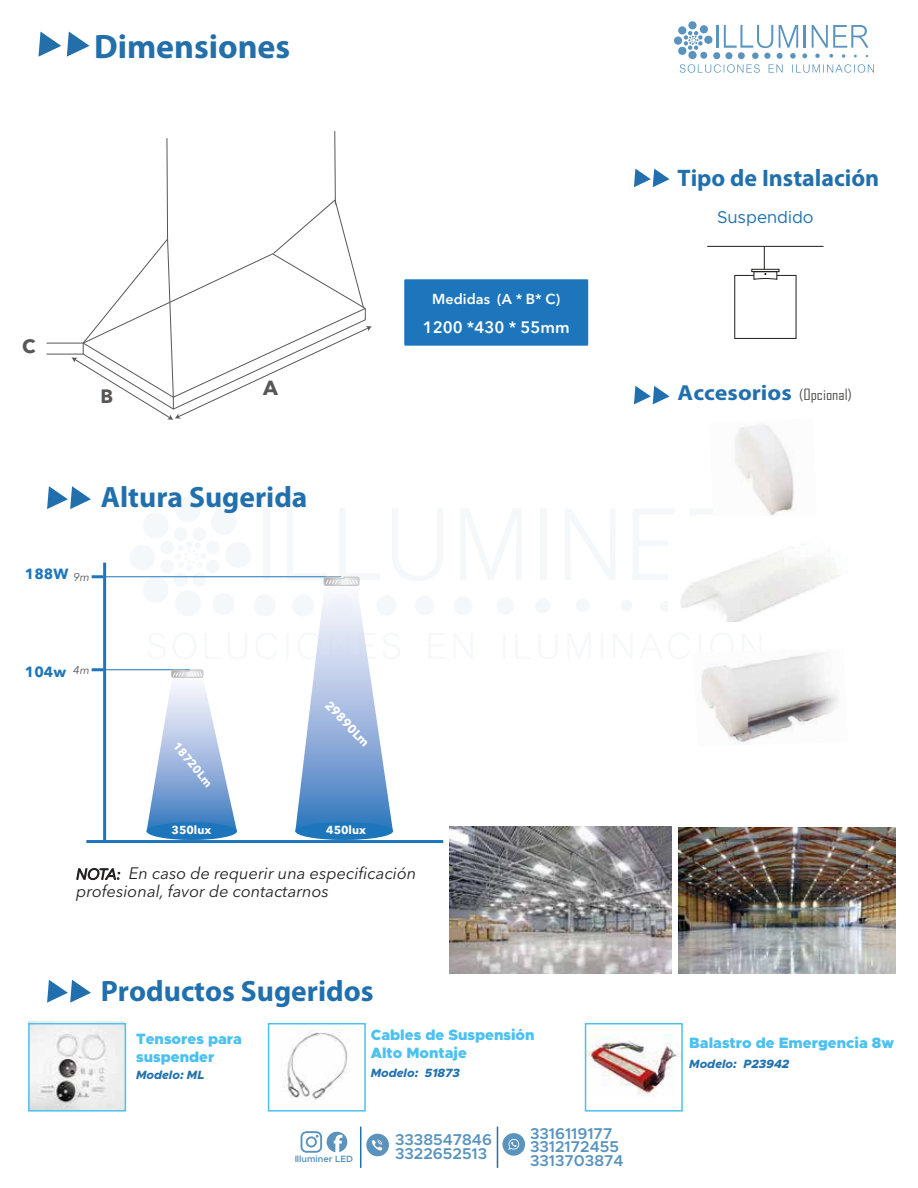
<style>
.page{position:relative;width:918px;height:1188px;background:#fff}
.page>*{position:absolute;margin:0;border:0;box-sizing:border-box;transform-origin:0 0}
.t1{font:700 33.9px "Myriad Pro";color:#226fa9}
.t2{font:700 29.55px "Myriad Pro";color:#2170ad}
.t3{font:700 24px "Myriad Pro";color:#2170ad}
.t4{font:700 21.75px "Myriad Pro";color:#2170ad;scale:1.1 1}
.t5{font:700 20.25px "Avenir Next LT Pro";color:#585756}
.t6{font:700 19.2px "Avenir Next LT Pro";color:#585756}
.t7{font:17.1px "Metropolis";color:#1f73af}
.t8{font:italic 16.5px/17.9px "Avenir Next LT Pro";color:#221f1f}
.t9{font:600 16.35px "Avenir Next LT Pro";color:#fff}
.t10{font:600 15.75px/13.6px "Metropolis";color:#226fa9}
.t11{font:900 15px/18px "Metropolis";color:#4bc1ef}
.t12{font:700 14.7px "Avenir Next LT Pro";color:#1d76bc}
.t13{font:600 14.4px "Avenir Next LT Pro";color:#fff}
.t14{font:700 12.3px "Avenir Next LT Pro";color:#fff}
.t15{font:italic 800 12px "Metropolis";color:#2272ae}
.t16{font:700 11.55px "Avenir Next LT Pro";color:#fff}
.t17{font:italic 11.25px "Avenir Next LT Pro";color:#505252}
.t18{font:600 9.15px "Metropolis";color:#226fa9}
.s1{font-size:14.85px}
.s2{font-family:"Agency FB";font-weight:400;font-size:15px;color:#595857}
</style>
<div class="page">
<img style="left:283px;top:1031px;width:65px;height:69px">
<div style="left:143px;top:513px;width:26px;height:25px;background:#f4f8fa;border-radius:50%"></div>
<div style="left:129px;top:545px;width:26px;height:26px;background:#f4f8fa;border-radius:50%"></div>
<div style="left:143px;top:577px;width:26px;height:26px;background:#f4f8fa;border-radius:50%"></div>
<div style="left:175px;top:590px;width:26px;height:26px;background:#f4f8fa;border-radius:50%"></div>
<div style="left:225px;top:542px;width:26px;height:26px;background:#f4f8fa;border-radius:50%"></div>
<div style="left:211px;top:509px;width:26px;height:26px;background:#f4f8fa;border-radius:50%"></div>
<div style="left:175px;top:496px;width:26px;height:26px;background:#f4f8fa;border-radius:50%"></div>
<div style="left:174px;top:527px;width:14px;height:14px;background:#f4f8fa;border-radius:50%"></div>
<div style="left:192px;top:527px;width:14px;height:14px;background:#f4f8fa;border-radius:50%"></div>
<div style="left:206px;top:541px;width:14px;height:14px;background:#f4f8fa;border-radius:50%"></div>
<div style="left:213px;top:593px;width:22px;height:22px;background:#f4f8fa;border-radius:50%"></div>
<svg style="left:192px;top:573px;width:14px;height:14px"></svg>
<svg style="left:174px;top:573px;width:14px;height:14px"></svg>
<div style="left:160px;top:559px;width:14px;height:14px;background:#f4f8fa;border-radius:50%"></div>
<div style="left:160px;top:541px;width:14px;height:14px;background:#f4f8fa;border-radius:50%"></div>
<div style="left:206px;top:559px;width:14px;height:14px;background:#f4f8fa;border-radius:50%"></div>
<div style="left:177px;top:545px;width:7px;height:6px;background:#f4f8fa;border-radius:50%"></div>
<div style="left:175px;top:553px;width:6px;height:7px;background:#f4f8fa;border-radius:50%"></div>
<div style="left:178px;top:561px;width:6px;height:7px;background:#f4f8fa;border-radius:50%"></div>
<div style="left:200px;top:553px;width:7px;height:6px;background:#f4f8fa;border-radius:50%"></div>
<svg style="left:185px;top:542px;width:17px;height:29px"></svg>
<div style="left:263px;top:508px;width:6px;height:72px;background:#f4f8fa"></div>
<svg style="left:392px;top:508px;width:51px;height:73px"></svg>
<div style="left:253px;top:594px;width:23px;height:23px;background:#f4f8fa;border-radius:50%"></div>
<div style="left:292px;top:594px;width:22px;height:23px;background:#f4f8fa;border-radius:50%"></div>
<div style="left:376px;top:595px;width:21px;height:21px;background:#f4f8fa;border-radius:50%"></div>
<div style="left:415px;top:596px;width:19px;height:19px;background:#f4f8fa;border-radius:50%"></div>
<div style="left:454px;top:596px;width:19px;height:19px;background:#f4f8fa;border-radius:50%"></div>
<div style="left:497px;top:597px;width:17px;height:18px;background:#f4f8fa;border-radius:50%"></div>
<div style="left:535px;top:598px;width:15px;height:15px;background:#f4f8fa;border-radius:50%"></div>
<div style="left:576px;top:599px;width:14px;height:14px;background:#f4f8fa;border-radius:50%"></div>
<div style="left:621px;top:600px;width:11px;height:11px;background:#f4f8fa;border-radius:50%"></div>
<div style="left:660px;top:601px;width:11px;height:11px;background:#f4f8fa;border-radius:50%"></div>
<svg style="left:461px;top:509px;width:60px;height:71px"></svg>
<div style="left:540px;top:508px;width:6px;height:72px;background:#f4f8fa"></div>
<svg style="left:565px;top:509px;width:50px;height:71px"></svg>
<svg style="left:633px;top:509px;width:42px;height:70px"></svg>
<svg style="left:690px;top:509px;width:19px;height:7px"></svg>
<svg style="left:568px;top:633px;width:22px;height:25px"></svg>
<svg style="left:614px;top:633px;width:18px;height:25px"></svg>
<svg style="left:742px;top:633px;width:19px;height:16px"></svg>
<svg style="left:454px;top:633px;width:18px;height:25px"></svg>
<svg style="left:429px;top:633px;width:16px;height:25px"></svg>
<svg style="left:393px;top:633px;width:7px;height:25px"></svg>
<svg style="left:148px;top:633px;width:17px;height:26px"></svg>
<svg style="left:539px;top:633px;width:18px;height:26px"></svg>
<svg style="left:228px;top:633px;width:19px;height:26px"></svg>
<svg style="left:256px;top:633px;width:21px;height:26px"></svg>
<svg style="left:516px;top:633px;width:14px;height:25px"></svg>
<svg style="left:205px;top:634px;width:15px;height:24px"></svg>
<svg style="left:287px;top:633px;width:1px;height:25px"></svg>
<svg style="left:503px;top:634px;width:2px;height:24px"></svg>
<svg style="left:601px;top:634px;width:2px;height:24px"></svg>
<svg style="left:699px;top:634px;width:2px;height:15px"></svg>
<svg style="left:173px;top:633px;width:23px;height:26px"></svg>
<svg style="left:711px;top:633px;width:22px;height:16px"></svg>
<svg style="left:640px;top:633px;width:49px;height:26px"></svg>
<img style="left:588px;top:1034px;width:91px;height:63px">
<img style="left:29px;top:1022px;width:96px;height:87px">
<svg style="left:366px;top:1134px;width:23px;height:22px"></svg>
<svg style="left:372px;top:1140px;width:10px;height:11px"></svg>
<svg style="left:502px;top:1133px;width:23px;height:23px"></svg>
<svg style="left:508px;top:1138px;width:12px;height:12px"></svg>
<hr style="left:360px;top:1127px;width:1px;height:41px;background:#226fa9">
<hr style="left:497px;top:1127px;width:1px;height:41px;background:#226fa9">
<svg style="left:301px;top:1131px;width:46px;height:22px"></svg>
<svg style="left:678px;top:26px;width:8px;height:9px"></svg>
<div style="left:674px;top:37px;width:8px;height:8px;background:#5993be;border-radius:50%"></div>
<svg style="left:688px;top:21px;width:9px;height:8px"></svg>
<svg style="left:680px;top:25px;width:194px;height:48px"></svg>
<svg style="left:67px;top:32px;width:23px;height:25px"></svg>
<svg style="left:38px;top:32px;width:23px;height:25px"></svg>
<svg style="left:47px;top:980px;width:44px;height:23px"></svg>
<svg style="left:47px;top:486px;width:44px;height:23px"></svg>
<svg style="left:634px;top:169px;width:36px;height:18px"></svg>
<svg style="left:634px;top:386px;width:36px;height:18px"></svg>
<div style="left:28px;top:1023px;width:98px;height:89px;border:2px solid #4bc1ef"></div>
<div style="left:268px;top:1023px;width:98px;height:89px;border:2px solid #4bc1ef"></div>
<div style="left:585px;top:1023px;width:98px;height:89px;border:2px solid #4bc1ef"></div>
<div style="left:734px;top:275px;width:62px;height:64px;border:1px solid #1f201d"></div>
<div style="left:751px;top:269px;width:28px;height:3px;border:1px solid #1f201d"></div>
<hr style="left:707px;top:246px;width:117px;height:1px;background:#1f201d">
<svg style="left:753px;top:246px;width:25px;height:34px"></svg>
<img style="left:450px;top:826px;width:222px;height:148px">
<img style="left:709px;top:424px;width:85px;height:91px">
<img style="left:669px;top:516px;width:170px;height:106px">
<img style="left:699px;top:649px;width:139px;height:96px">
<svg style="left:147px;top:670px;width:90px;height:160px"></svg>
<div style="left:404px;top:279px;width:184px;height:67px;background:#1d76bc"></div>
<hr style="left:103px;top:563px;width:3px;height:279px;background:#1d76bc">
<svg style="left:92px;top:575px;width:11px;height:3px"></svg>
<svg style="left:92px;top:668px;width:11px;height:3px"></svg>
<hr style="left:86px;top:840px;width:357px;height:3px;background:#1d76bc">
<svg style="left:76px;top:868px;width:44px;height:13px"></svg>
<hr style="left:103px;top:576px;width:238px;height:1px;background:#1d76bc">
<hr style="left:103px;top:669px;width:87px;height:1px;background:#1d76bc">
<div style="left:147px;top:822px;width:90px;height:18px;background:#1d76bc;border-radius:50%"></div>
<svg style="left:295px;top:577px;width:98px;height:253px"></svg>
<div style="left:295px;top:822px;width:98px;height:18px;background:#1d76bc;border-radius:50%"></div>
<svg style="left:71px;top:131px;width:301px;height:289px"></svg>
<hr style="left:47px;top:343px;width:36px;height:1px;background:#585756">
<hr style="left:47px;top:354px;width:36px;height:1px;background:#585756">
<svg style="left:171px;top:670px;width:32px;height:8px"></svg>
<svg style="left:287px;top:508px;width:93px;height:78px"></svg>
<img style="left:679px;top:827px;width:217px;height:147px">
<h1 class="t1" style="left:94px;top:24px;width:198px">Dimensiones</h1>
<p class="t6" style="left:22px;top:334px;width:15px">C</p>
<p class="t6" style="left:101px;top:385px;width:14px">B</p>
<h3 class="t5" style="left:263px;top:375px;width:16px">A</h3>
<h2 class="t2" style="left:101px;top:478px;width:208px">Altura Sugerida</h2>
<p class="t12" style="left:25px;top:565px;width:45px">188W</p>
<p class="t17" style="left:73px;top:570px;width:18px">9m</p>
<p class="t13" style="left:432px;top:290px;width:129px">Medidas (A * B* C)</p>
<p class="t9" style="left:423px;top:317px;width:148px">1200 *430 * 55mm</p>
<p class="t12" style="left:25px;top:663px;width:66px">104w <sup>4m</sup></p>
<p class="t16" style="left:181px;top:739px;width:55px;rotate:50deg">18720Lm</p>
<p class="t14" style="left:333px;top:698px;width:59px;rotate:46deg">29890Lm</p>
<p class="t16" style="left:172px;top:823px;width:41px">350lux</p>
<p class="t16" style="left:326px;top:823px;width:41px">450lux</p>
<p class="t8" style="left:76px;top:865px;width:342px"><span class="s1">NOTA:</span> En caso de requerir una especificación profesional, favor de contactarnos</p>
<h2 class="t2" style="left:101px;top:972px;width:274px">Productos Sugeridos</h2>
<h3 class="t3" style="left:678px;top:162px;width:203px">Tipo de Instalación</h3>
<p class="t7" style="left:717px;top:206px;width:98px">Suspendido</p>
<h3 class="t4" style="left:678px;top:378px;width:160px">Accesorios <span class="s2">(Opcional)</span></h3>
<p class="t11" style="left:136px;top:1030px;width:107px">Tensores para suspender</p>
<p class="t11" style="left:371px;top:1026px;width:165px">Cables de Suspensión<br>Alto Montaje</p>
<p class="t11" style="left:689px;top:1034px;width:206px">Balastro de Emergencia 8w</p>
<p class="t15" style="left:689px;top:1056px;width:102px">Modelo: P23942</p>
<p class="t15" style="left:136px;top:1067px;width:70px">Modelo: ML</p>
<p class="t15" style="left:371px;top:1065px;width:91px">Modelo: 51873</p>
<p class="t10" style="left:395px;top:1133px;width:98px">3338547846</p>
<p class="t10" style="left:530px;top:1126px;width:95px">3316119177<br>3312172455<br>3313703874</p>
<p class="t18" style="left:294px;top:1153px;width:60px">Illuminer LED</p>
<p class="t10" style="left:395px;top:1147px;width:94px">3322652513</p>
</div>
